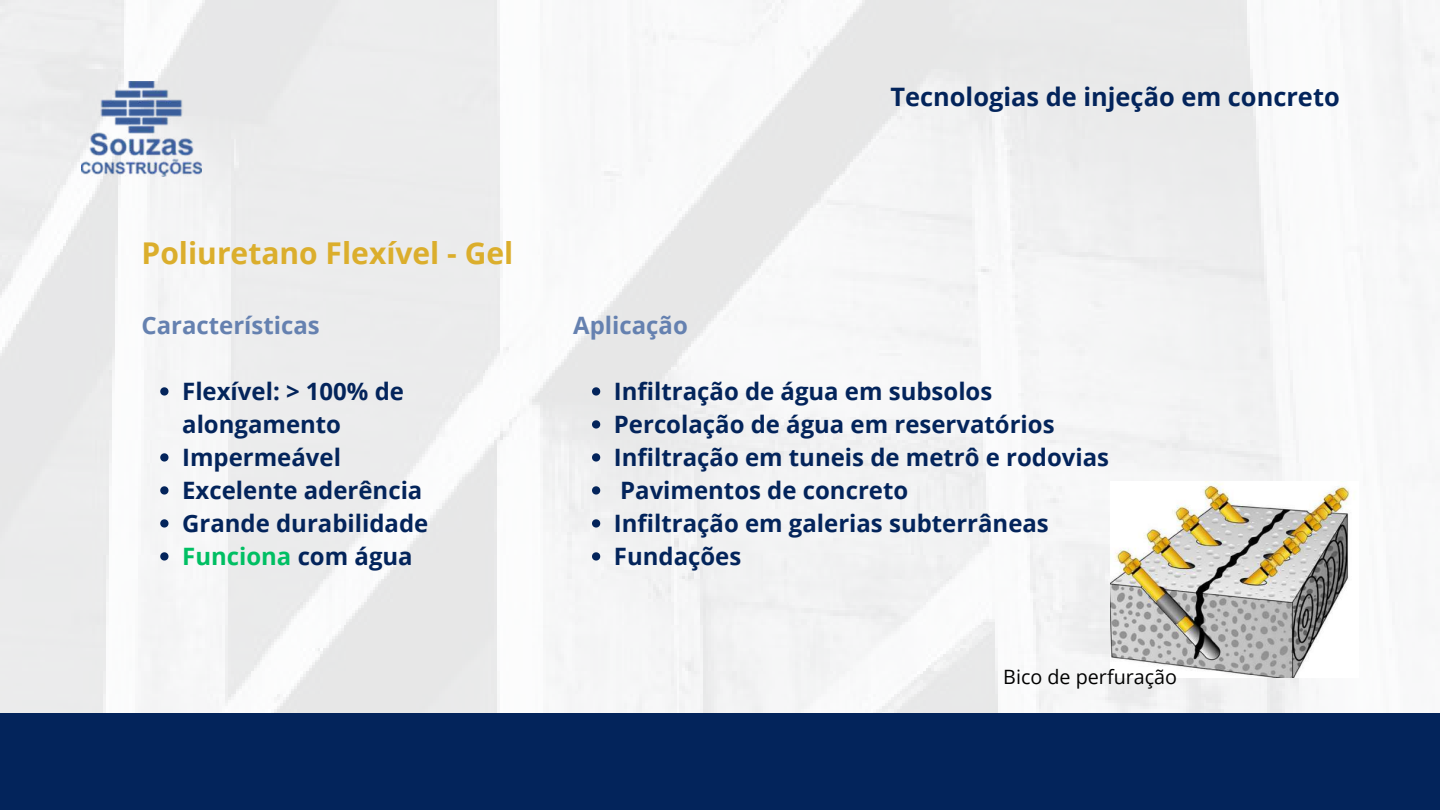
<style>
.page{position:relative;width:1440px;height:810px;background:#fff}
.page>*{position:absolute;margin:0;border:0;box-sizing:border-box;transform-origin:0 0}
.t1{font:700 30px "Open Sans";color:#dbae2c}
.t2{font:700 25.4px "Open Sans";color:#03245b}
.t3{font:700 23.9px/33px "Open Sans";color:#03245b}
.t4{font:700 23.9px "Open Sans";color:#6581b0}
.t5{font:19.7px "Open Sans";color:#000}
.s1{color:#00bf63}
</style>
<div class="page">
<img style="left:0;top:0;width:1440px;height:713px">
<img style="left:81px;top:81px;width:121px;height:96px">
<svg style="left:160px;top:387px;width:9px;height:9px"></svg>
<svg style="left:160px;top:453px;width:9px;height:9px"></svg>
<svg style="left:160px;top:486px;width:9px;height:9px"></svg>
<svg style="left:160px;top:519px;width:9px;height:9px"></svg>
<svg style="left:160px;top:552px;width:9px;height:9px"></svg>
<img style="left:1111px;top:481px;width:248px;height:196px">
<svg style="left:592px;top:387px;width:8px;height:9px"></svg>
<svg style="left:592px;top:420px;width:8px;height:9px"></svg>
<svg style="left:592px;top:453px;width:8px;height:9px"></svg>
<svg style="left:592px;top:486px;width:8px;height:9px"></svg>
<svg style="left:592px;top:519px;width:8px;height:9px"></svg>
<svg style="left:592px;top:552px;width:8px;height:9px"></svg>
<div style="left:0;top:713px;width:1440px;height:97px;background:#03245b"></div>
<p class="t1" style="left:142px;top:232px;width:373px">Poliuretano Flexível - Gel</p>
<p class="t4" style="left:142px;top:309px;width:180px">Características</p>
<p class="t3" style="left:182px;top:374px;width:248px">Flexível: &gt; 100% de alongamento<br>Impermeável<br>Excelente aderência<br>Grande durabilidade<br><span class="s1">Funciona</span> com água</p>
<p class="t4" style="left:573px;top:309px;width:116px">Aplicação</p>
<p class="t2" style="left:890px;top:78px;width:451px">Tecnologias de injeção em concreto</p>
<p class="t3" style="left:614px;top:374px;width:497px">Infiltração de água em subsolos<br>Percolação de água em reservatórios<br>Infiltração em tuneis de metrô e rodovias<br>Pavimentos de concreto<br>Infiltração em galerias subterrâneas<br>Fundações</p>
<p class="t5" style="left:1003px;top:663px;width:175px">Bico de perfuração</p>
</div>
